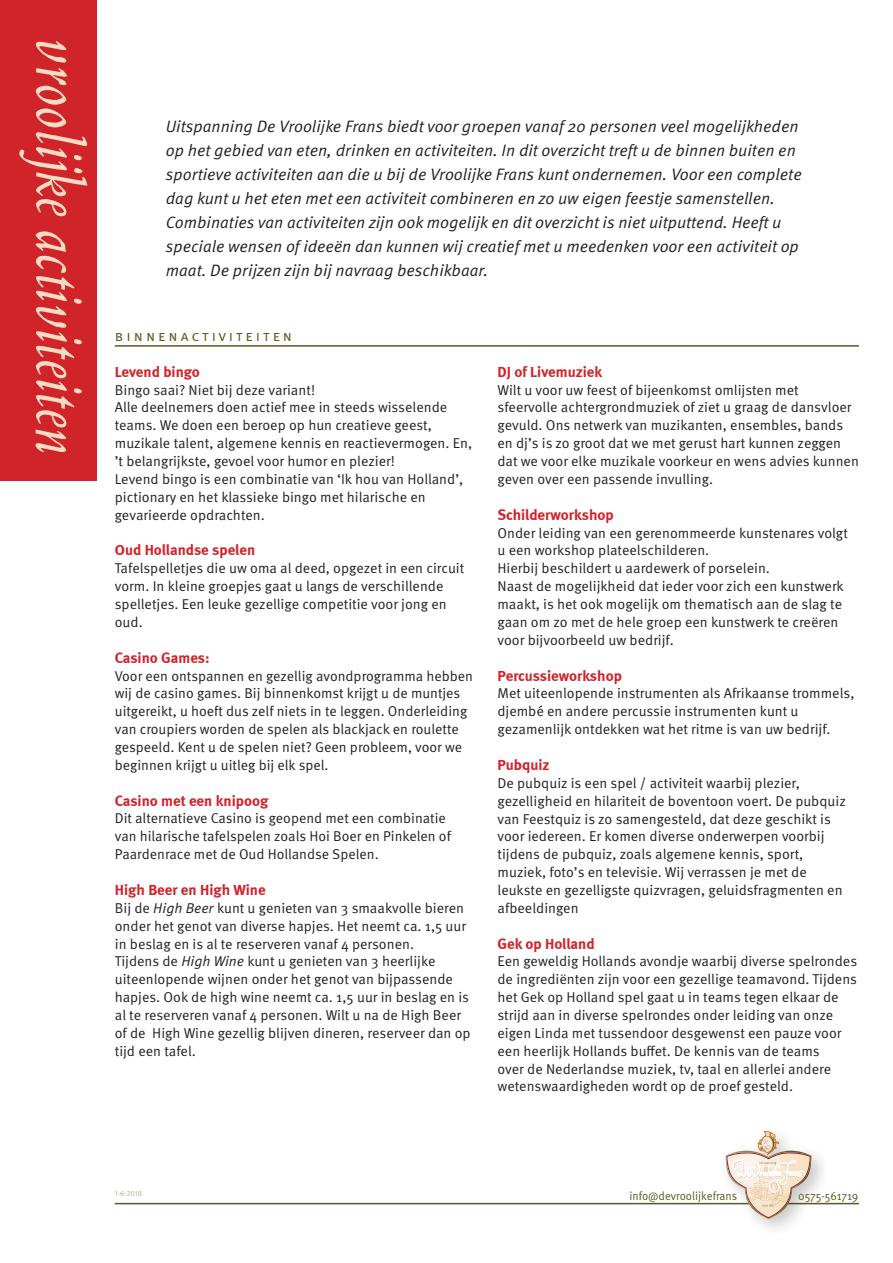
<style>
.page{position:relative;width:893px;height:1263px;background:#fff}
.page>*{position:absolute;margin:0;border:0;box-sizing:border-box;transform-origin:0 0}
.t1{font:italic 73.95px "Blado ZS";color:#f6dcc0;scale:.92 1}
.t2{font:italic 16.5px/24px "Meta OT";color:#231f20}
.t3{font:700 15px "Meta";color:#d1232a}
.t4{font:15px "Meta OT";letter-spacing:.2em;color:#5d5821}
.t5{font:14.25px/17.9px "Meta OT";color:#231f20}
.t6{font:12px "Meta OT";letter-spacing:-.005em;color:#5d5821;scale:.94 1}
.t7{font:7.5px "Meta OT";color:#aeac90}
.s1{font-style:italic}
</style>
<div class="page">
<div style="left:0;top:0;width:97px;height:480px;background:#d1232a"></div>
<hr style="left:115px;top:1203px;width:744px;height:1px;background:#5d5821">
<div style="left:718px;top:1124px;width:107px;height:112px;background:#231f20;opacity:.25"></div>
<svg style="left:726px;top:1131px;width:85px;height:88px"></svg>
<hr style="left:115px;top:345px;width:744px;height:2px;background:#5d5821">
<h1 class="t1" style="left:100px;top:38px;width:454px;rotate:90deg">vroolijke activiteiten</h1>
<p class="t2" style="left:166px;top:114px;width:637px">Uitspanning De Vroolijke Frans biedt voor groepen vanaf 20 personen veel mogelijkheden op het gebied van eten, drinken en activiteiten. In dit overzicht treft u de binnen buiten en sportieve activiteiten aan die u bij de Vroolijke Frans kunt ondernemen. Voor een complete dag kunt u het eten met een activiteit combineren en zo uw eigen feestje samenstellen.<br>Combinaties van activiteiten zijn ook mogelijk en dit overzicht is niet uitputtend. Heeft u speciale wensen of ideeën dan kunnen wij creatief met u meedenken voor een activiteit op maat. De prijzen zijn bij navraag beschikbaar.</p>
<p class="t4" style="left:115px;top:327px;width:179px">Binnenactiviteiten</p>
<p class="t3" style="left:115px;top:363px;width:87px">Levend bingo</p>
<p class="t5" style="left:115px;top:381px;width:359px">Bingo saai? Niet bij deze variant!<br>Alle deelnemers doen actief mee in steeds wisselende teams. We doen een beroep op hun creatieve geest, muzikale talent, algemene kennis en reactievermogen. En, ’t belangrijkste, gevoel voor humor en plezier!<br>Levend bingo is een combinatie van ‘Ik hou van Holland’, pictionary en het klassieke bingo met hilarische en gevarieerde opdrachten.</p>
<p class="t3" style="left:115px;top:541px;width:142px">Oud Hollandse spelen</p>
<p class="t5" style="left:115px;top:560px;width:351px">Tafelspelletjes die uw oma al deed, opgezet in een circuit vorm. In kleine groepjes gaat u langs de verschillende spelletjes. Een leuke gezellige competitie voor jong en oud.</p>
<p class="t3" style="left:115px;top:648px;width:96px">Casino Games:</p>
<p class="t5" style="left:115px;top:667px;width:360px">Voor een ontspannen en gezellig avondprogramma hebben wij de casino games. Bij binnenkomst krijgt u de muntjes uitgereikt, u hoeft dus zelf niets in te leggen. Onderleiding van croupiers worden de spelen als blackjack en roulette gespeeld. Kent u de spelen niet? Geen probleem, voor we beginnen krijgt u uitleg bij elk spel.</p>
<p class="t3" style="left:115px;top:791px;width:155px">Casino met een knipoog</p>
<p class="t5" style="left:115px;top:810px;width:338px">Dit alternatieve Casino is geopend met een combinatie van hilarische tafelspelen zoals Hoi Boer en Pinkelen of<br>Paardenrace met de Oud Hollandse Spelen.</p>
<p class="t3" style="left:115px;top:881px;width:152px">High Beer en High Wine</p>
<p class="t5" style="left:115px;top:899px;width:357px">Bij de <span class="s1">High Beer</span> kunt u genieten van 3 smaakvolle bieren onder het genot van diverse hapjes. Het neemt ca. 1,5 uur in beslag en is al te reserveren vanaf 4 personen.<br>Tijdens de <span class="s1">High Wine</span> kunt u genieten van 3 heerlijke uiteenlopende wijnen onder het genot van bijpassende hapjes. Ook de high wine neemt ca. 1,5 uur in beslag en is al te reserveren vanaf 4 personen. Wilt u na de High Beer of de High Wine gezellig blijven dineren, reserveer dan op tijd een tafel.</p>
<p class="t3" style="left:497px;top:363px;width:106px">DJ of Livemuziek</p>
<p class="t5" style="left:497px;top:381px;width:363px">Wilt u voor uw feest of bijeenkomst omlijsten met sfeervolle achtergrondmuziek of ziet u graag de dansvloer gevuld. Ons netwerk van muzikanten, ensembles, bands en dj’s is zo groot dat we met gerust hart kunnen zeggen dat we voor elke muzikale voorkeur en wens advies kunnen geven over een passende invulling.</p>
<p class="t3" style="left:497px;top:506px;width:118px">Schilderworkshop</p>
<p class="t5" style="left:497px;top:524px;width:352px">Onder leiding van een gerenommeerde kunstenares volgt u een workshop plateelschilderen.<br>Hierbij beschildert u aardewerk of porselein.<br>Naast de mogelijkheid dat ieder voor zich een kunstwerk maakt, is het ook mogelijk om thematisch aan de slag te gaan om zo met de hele groep een kunstwerk te creëren voor bijvoorbeeld uw bedrijf.</p>
<p class="t3" style="left:497px;top:666px;width:126px">Percussieworkshop</p>
<p class="t5" style="left:497px;top:685px;width:358px">Met uiteenlopende instrumenten als Afrikaanse trommels, djembé en andere percussie instrumenten kunt u gezamenlijk ontdekken wat het ritme is van uw bedrijf.</p>
<p class="t3" style="left:497px;top:756px;width:54px">Pubquiz</p>
<p class="t5" style="left:497px;top:774px;width:350px">De pubquiz is een spel / activiteit waarbij plezier, gezelligheid en hilariteit de boventoon voert. De pubquiz van Feestquiz is zo samengesteld, dat deze geschikt is voor iedereen. Er komen diverse onderwerpen voorbij tijdens de pubquiz, zoals algemene kennis, sport, muziek, foto’s en televisie. Wij verrassen je met de leukste en gezelligste quizvragen, geluidsfragmenten en afbeeldingen</p>
<p class="t3" style="left:497px;top:934px;width:99px">Gek op Holland</p>
<p class="t5" style="left:497px;top:953px;width:361px">Een geweldig Hollands avondje waarbij diverse spelrondes de ingrediënten zijn voor een gezellige teamavond. Tijdens het Gek op Holland spel gaat u in teams tegen elkaar de strijd aan in diverse spelrondes onder leiding van onze eigen Linda met tussendoor desgewenst een pauze voor een heerlijk Hollands buffet. De kennis van de teams<br>over de Nederlandse muziek, tv, taal en allerlei andere wetenswaardigheden wordt op de proef gesteld.</p>
<p class="t7" style="left:115px;top:1189px;width:29px">1-6-2018</p>
<p class="t6" style="left:629px;top:1188px;width:116px">info@devroolijkefrans</p>
<p class="t6" style="left:798px;top:1188px;width:66px">0575-561719</p>
</div>
